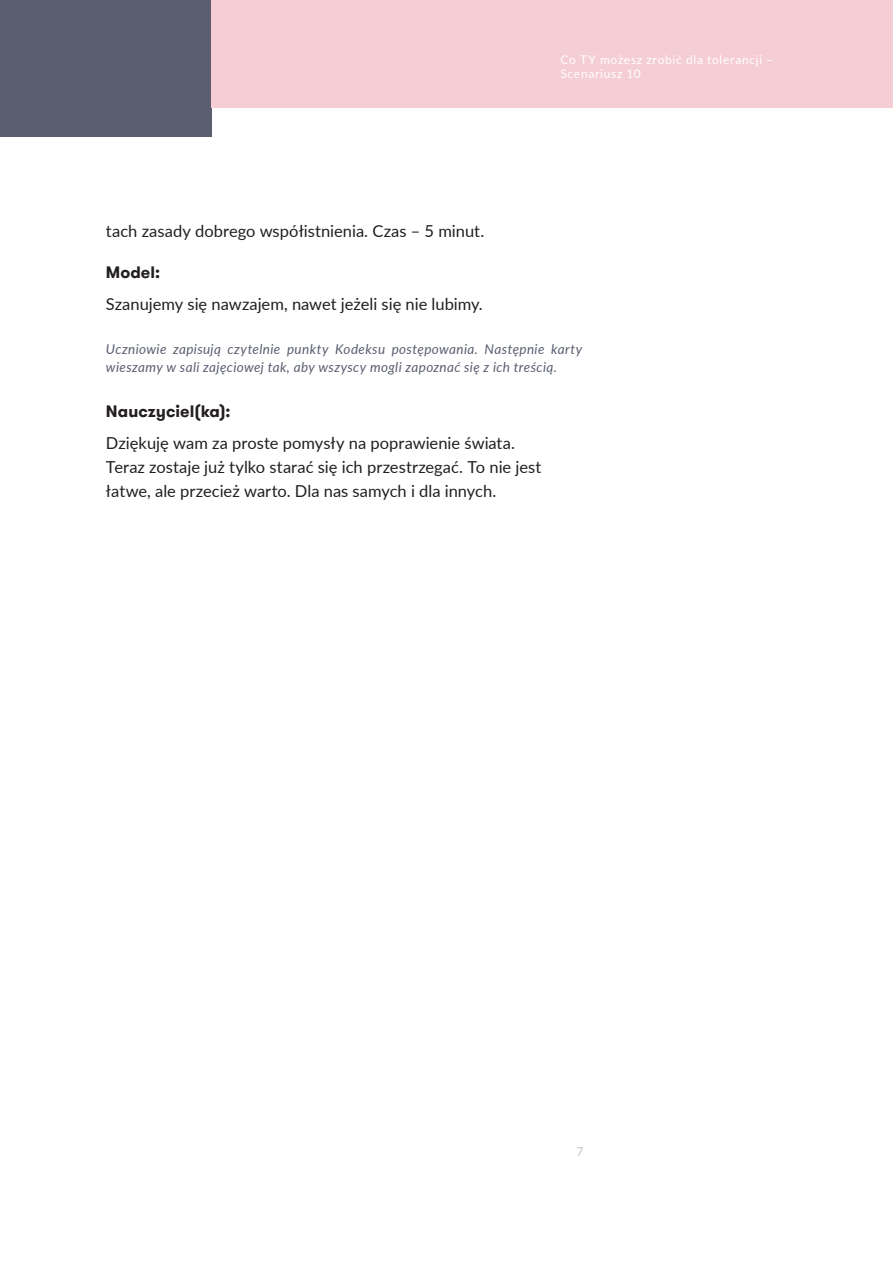
<style>
.page{position:relative;width:893px;height:1263px;background:#fff}
.page>*{position:absolute;margin:0;border:0;box-sizing:border-box;transform-origin:0 0}
.Styl_akapitowy_1{font:16.5px/24px "Lato";color:#231f20}
.nagłówki_śródtekstow{font:700 16.5px "GT Walsheim";color:#231f20}
.narracja{font:italic 13.5px/18px "Lato";letter-spacing:.03em;color:#5a5e6f}
.t1{font:12px/14.4px "Lato";letter-spacing:.06em;color:#fff}
.t2{font:300 12px "Lato";color:#939598}
</style>
<div class="page">
<div style="left:0;top:0;width:212px;height:136px;background:#5a5e6f"></div>
<div style="left:212px;top:0;width:681px;height:108px;background:#f5cdd5"></div>
<p class="t1" style="left:560px;top:52px;width:215px">Co TY możesz zrobić dla tolerancji –<br>Scenariusz 10</p>
<p class="Styl_akapitowy_1" style="left:106px;top:218px;width:380px">tach zasady dobrego współistnienia. Czas – 5 minut.</p>
<p class="nagłówki_śródtekstow" style="left:106px;top:261px;width:56px">Model:</p>
<p class="Styl_akapitowy_1" style="left:106px;top:291px;width:378px">Szanujemy się nawzajem, nawet jeżeli się nie lubimy.</p>
<p class="narracja" style="left:106px;top:339px;width:478px">Uczniowie zapisują czytelnie punkty Kodeksu postępowania. Następnie karty wieszamy w sali zajęciowej tak, aby wszyscy mogli zapoznać się z ich treścią.</p>
<p class="nagłówki_śródtekstow" style="left:106px;top:400px;width:126px">Nauczyciel(ka):</p>
<p class="Styl_akapitowy_1" style="left:106px;top:431px;width:437px">Dziękuję wam za proste pomysły na poprawienie świata.<br>Teraz zostaje już tylko starać się ich przestrzegać. To nie jest łatwe, ale przecież warto. Dla nas samych i dla innych.</p>
<p class="t2" style="left:577px;top:1143px;width:8px">7</p>
</div>
